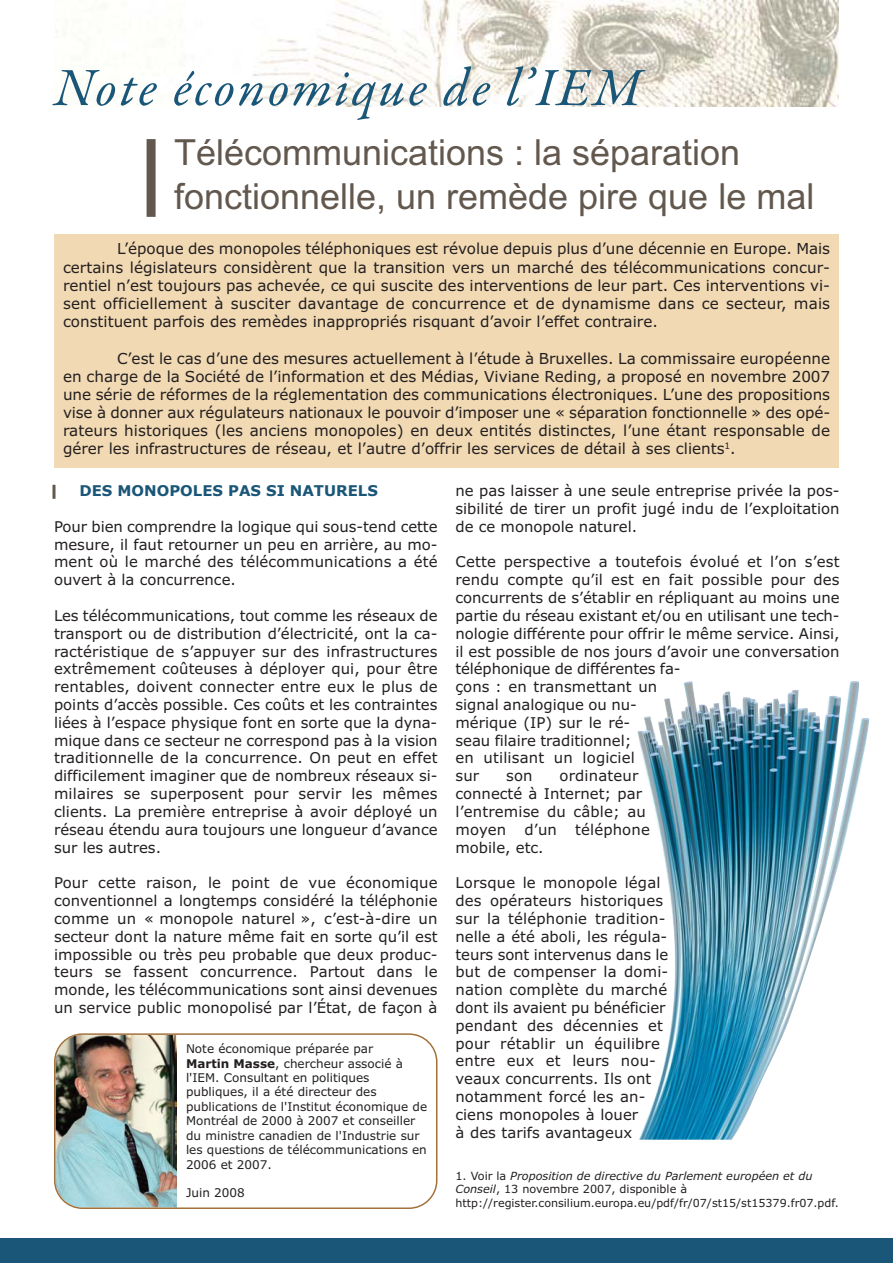
<style>
.page{position:relative;width:893px;height:1263px;background:#fff}
.page>*{position:absolute;margin:0;border:0;box-sizing:border-box;transform-origin:0 0}
.t1{font:italic 54px "Garamond Premr Pro";letter-spacing:.05em;color:#1a5678}
.t2{font:36px/43.2px "Arial";color:#62584e}
.t3{font:15.15px/18.1px "Verdana";color:#231f20;text-align:justify}
.t4{font:14.85px/17.9px "Verdana";color:#231f20;text-align:justify}
.t5{font:700 14.85px "Verdana";color:#1a5678}
.t6{font:12px/14.4px "Verdana";color:#231f20}
.t7{font:italic 11.25px/13.5px "Verdana";color:#231f20}
.t8{font:11.1px "Verdana";color:#231f20}
.s1{font-weight:700}
.s2{font-style:normal}
.s3{font-size:11.25px}
</style>
<div class="page">
<img style="left:55px;top:1px;width:784px;height:105px">
<div style="left:147px;top:139px;width:9px;height:78px;background:#62584e"></div>
<img style="left:54px;top:1033px;width:383px;height:176px">
<div style="left:0;top:1238px;width:893px;height:25px;background:#1a5678"></div>
<div style="left:54px;top:234px;width:785px;height:234px;background:#f1d9b3"></div>
<svg style="left:52px;top:485px;width:4px;height:14px"></svg>
<img style="left:637px;top:681px;width:232px;height:459px">
<p class="t1" style="left:54px;top:55px;width:589px">Note économique de l’IEM</p>
<p class="t2" style="left:174px;top:131px;width:642px">Télécommunications : la séparation fonctionnelle, un remède pire que le mal</p>
<p class="t3" style="left:63px;top:241px;width:769px;text-indent:54px">L’époque des monopoles téléphoniques est révolue depuis plus d’une décennie en Europe. Mais certains législateurs considèrent que la transition vers un marché des télécommunications concur&shy;rentiel n’est toujours pas achevée, ce qui suscite des interventions de leur part. Ces interventions vi&shy;sent officiellement à susciter davantage de concurrence et de dynamisme dans ce secteur, mais constituent parfois des remèdes inappropriés risquant d’avoir l’effet contraire.</p>
<p class="t3" style="left:63px;top:350px;width:769px;text-indent:54px">C’est le cas d’une des mesures actuellement à l’étude à Bruxelles. La commissaire européenne en charge de la Société de l’information et des Médias, Viviane Reding, a proposé en novembre 2007 une série de réformes de la réglementation des communications électroniques. L’une des propositions vise à donner aux régulateurs nationaux le pouvoir d’imposer une « séparation fonctionnelle » des opé&shy;rateurs historiques (les anciens monopoles) en deux entités distinctes, l’une étant responsable de gérer les infrastructures de réseau, et l’autre d’offrir les services de détail à ses clients<sup>1</sup>.</p>
<p class="t5" style="left:79px;top:482px;width:300px">DES MONOPOLES PAS SI NATURELS</p>
<p class="t4" style="left:54px;top:519px;width:385px">Pour bien comprendre la logique qui sous-tend cette mesure, il faut retourner un peu en arrière, au mo&shy;ment où le marché des télécommunications a été ouvert à la concurrence.</p>
<p class="t4" style="left:54px;top:608px;width:385px">Les télécommunications, tout comme les réseaux de transport ou de distribution d’électricité, ont la ca&shy;ractéristique de s’appuyer sur des infrastructures extrêmement coûteuses à déployer qui, pour être rentables, doivent connecter entre eux le plus de points d’accès possible. Ces coûts et les contraintes liées à l’espace physique font en sorte que la dyna&shy;mique dans ce secteur ne correspond pas à la vision traditionnelle de la concurrence. On peut en effet difficilement imaginer que de nombreux réseaux si&shy;milaires se superposent pour servir les mêmes clients. La première entreprise à avoir déployé un réseau étendu aura toujours une longueur d’avance sur les autres.</p>
<p class="t4" style="left:54px;top:875px;width:385px">Pour cette raison, le point de vue économique conventionnel a longtemps considéré la téléphonie comme un « monopole naturel », c’est-à-dire un secteur dont la nature même fait en sorte qu’il est impossible ou très peu probable que deux produc&shy;teurs se fassent concurrence. Partout dans le monde, les télécommunications sont ainsi devenues un service public monopolisé par l’État, de façon à</p>
<p class="t6" style="left:186px;top:1043px;width:243px">Note économique préparée par<br><span class="s1">Martin Masse</span>, chercheur associé à l'IEM. Consultant en politiques publiques, il a été directeur des publications de l'Institut économique de Montréal de 2000 à 2007 et conseiller du ministre canadien de l'Industrie sur les questions de télécommunications en 2006 et 2007.</p>
<p class="t6" style="left:186px;top:1187px;width:60px">Juin 2008</p>
<p class="t4" style="left:455px;top:483px;width:386px">ne pas laisser à une seule entreprise privée la pos&shy;sibilité de tirer un profit jugé indu de l’exploitation de ce monopole naturel.</p>
<p class="t4" style="left:455px;top:554px;width:386px;text-align:left">Cette perspective a toutefois évolué et l’on s’est rendu compte qu’il est en fait possible pour des concurrents de s’établir en répliquant au moins une partie du réseau existant et/ou en utilisant une tech&shy;nologie différente pour offrir le même service. Ainsi, il est possible de nos jours d’avoir une conversation téléphonique de différentes fa-<br>çons : en transmettant un<br>signal analogique ou nu-<br>mérique (IP) sur le ré-<br>seau filaire traditionnel;<br>en utilisant un logiciel<br>sur</p>
<p class="t4" style="left:455px;top:768px;width:196px;text-align:left;text-indent:104px">ordinateur connecté à Internet; par l’entremise du câble; au moyen d’un téléphone mobile, etc.</p>
<p class="t4" style="left:455px;top:875px;width:214px;text-align:left">Lorsque le monopole légal des opérateurs historiques sur la téléphonie tradition&shy;nelle a été aboli, les régula&shy;teurs sont intervenus dans le but de compenser la domi&shy;nation complète du marché dont ils avaient pu bénéficier pendant des décennies et pour rétablir un équilibre entre eux et leurs nou&shy;veaux concurrents. Ils ont notamment forcé les an&shy;ciens monopoles à louer<br>à des tarifs avantageux</p>
<p class="t4" style="left:506px;top:768px;width:28px">son</p>
<p class="t7" style="left:455px;top:1169px;width:358px"><span class="s2">1. Voir la</span> Proposition de directive du Parlement européen et du<br>Conseil<span class="s2">, 13 novembre 2007, disponible à</span></p>
<p class="t8" style="left:455px;top:1198px;width:385px">http://register.consilium.europa.eu/pdf/fr/07/st15/st15379.fr07.pd<span class="s3">f.</span></p>
</div>
